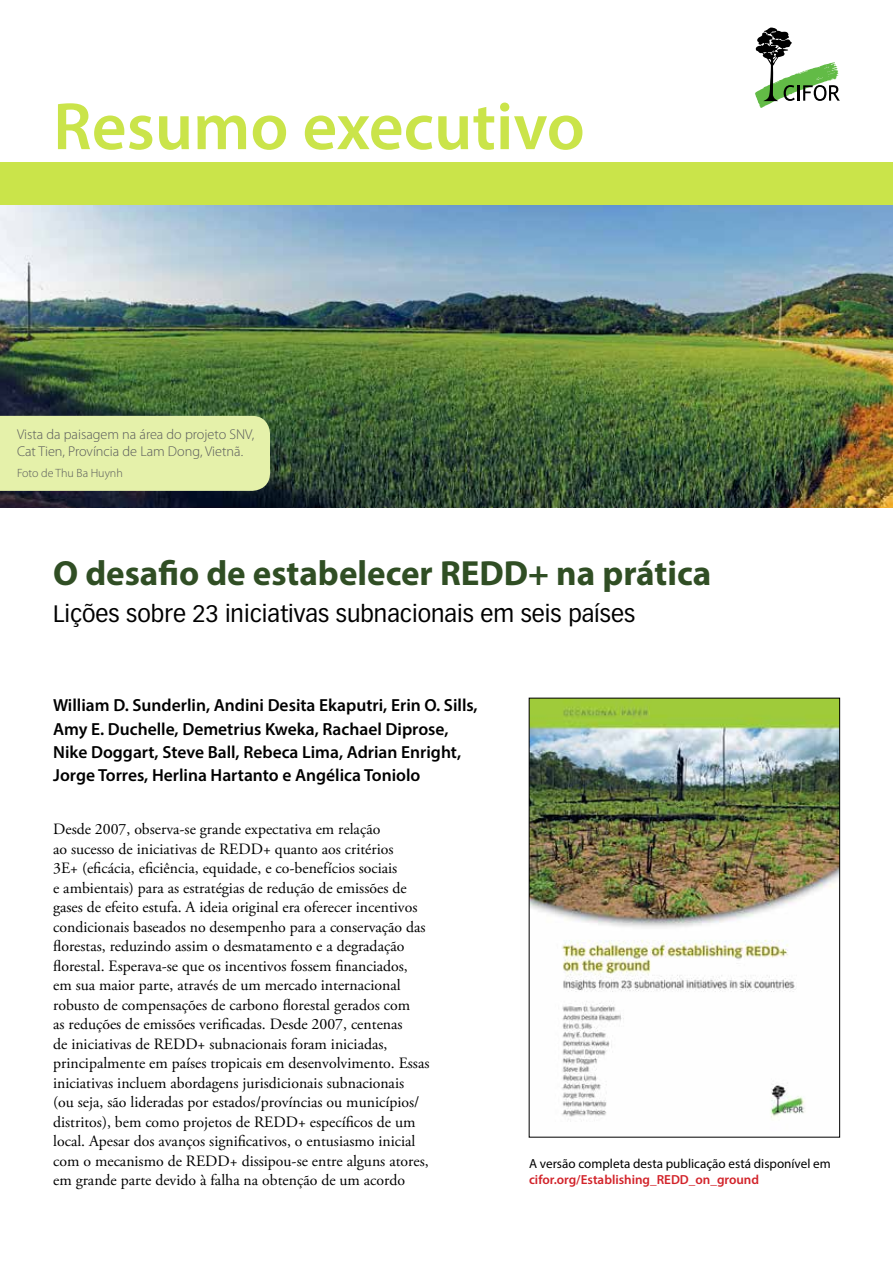
<style>
.page{position:relative;width:893px;height:1263px;background:#fff}
.page>*{position:absolute;margin:0;border:0;box-sizing:border-box;transform-origin:0 0}
.t1{font:600 67.5px "Myriad Pro";color:#cae44a}
.t2{font:700 35.1px "Myriad Pro";color:#304e24}
.t3{font:23.4px "Vectora LT Std";color:#000}
.t4{font:600 17.55px/23.4px "Myriad Pro";color:#000}
.t5{font:15.75px/19.5px "Adobe Garamond Pro";color:#000}
.t6{font:300 14.25px/17.1px "Myriad Pro";color:#58595b}
.t7{font:13.2px "Myriad Pro";color:#000}
.t8{font:600 13.2px "Myriad Pro";color:#d2232a}
.t9{font:300 12px "Myriad Pro";color:#58595b}
</style>
<div class="page">
<img style="left:0;top:205px;width:893px;height:303px">
<div style="left:0;top:162px;width:893px;height:43px;background:#cae44a"></div>
<svg style="left:755px;top:28px;width:85px;height:80px"></svg>
<img style="left:531px;top:700px;width:307px;height:422px">
<div style="left:529px;top:698px;width:311px;height:439px;border:1px solid #000"></div>
<div style="left:0;top:416px;width:270px;height:75px;background:#e5f1aa"></div>
<h1 class="t1" style="left:53px;top:84px;width:533px">Resumo executivo</h1>
<p class="t6" style="left:17px;top:425px;width:239px">Vista da paisagem na área do projeto SNV,<br>Cat Tien, Província de Lam Dong, Vietnã.</p>
<p class="t9" style="left:17px;top:465px;width:107px">Foto de Thu Ba Huynh</p>
<h2 class="t2" style="left:53px;top:551px;width:660px">O desafio de estabelecer REDD+ na prática</h2>
<h3 class="t3" style="left:53px;top:599px;width:584px">Lições sobre 23 iniciativas subnacionais em seis países</h3>
<p class="t4" style="left:53px;top:693px;width:426px">William D. Sunderlin, Andini Desita Ekaputri, Erin O. Sills, Amy E. Duchelle, Demetrius Kweka, Rachael Diprose, Nike Doggart, Steve Ball, Rebeca Lima, Adrian Enright, Jorge Torres, Herlina Hartanto e Angélica Toniolo</p>
<p class="t5" style="left:53px;top:820px;width:378px">Desde 2007, observa-se grande expectativa em relação<br>ao sucesso de iniciativas de REDD+ quanto aos critérios<br>3E+ (eficácia, eficiência, equidade, e co-benefícios sociais<br>e ambientais) para as estratégias de redução de emissões de gases de efeito estufa. A ideia original era oferecer incentivos condicionais baseados no desempenho para a conservação das florestas, reduzindo assim o desmatamento e a degradação florestal. Esperava-se que os incentivos fossem financiados, em sua maior parte, através de um mercado internacional robusto de compensações de carbono florestal gerados com<br>as reduções de emissões verificadas. Desde 2007, centenas<br>de iniciativas de REDD+ subnacionais foram iniciadas, principalmente em países tropicais em desenvolvimento. Essas iniciativas incluem abordagens jurisdicionais subnacionais<br>(ou seja, são lideradas por estados/províncias ou municípios/ distritos), bem como projetos de REDD+ específicos de um local. Apesar dos avanços significativos, o entusiasmo inicial com o mecanismo de REDD+ dissipou-se entre alguns atores, em grande parte devido à falha na obtenção de um acordo</p>
<p class="t7" style="left:529px;top:1155px;width:303px">A versão completa desta publicação está disponível em</p>
<p class="t8" style="left:529px;top:1171px;width:232px">cifor.org/Establishing_REDD_on_ground</p>
</div>
